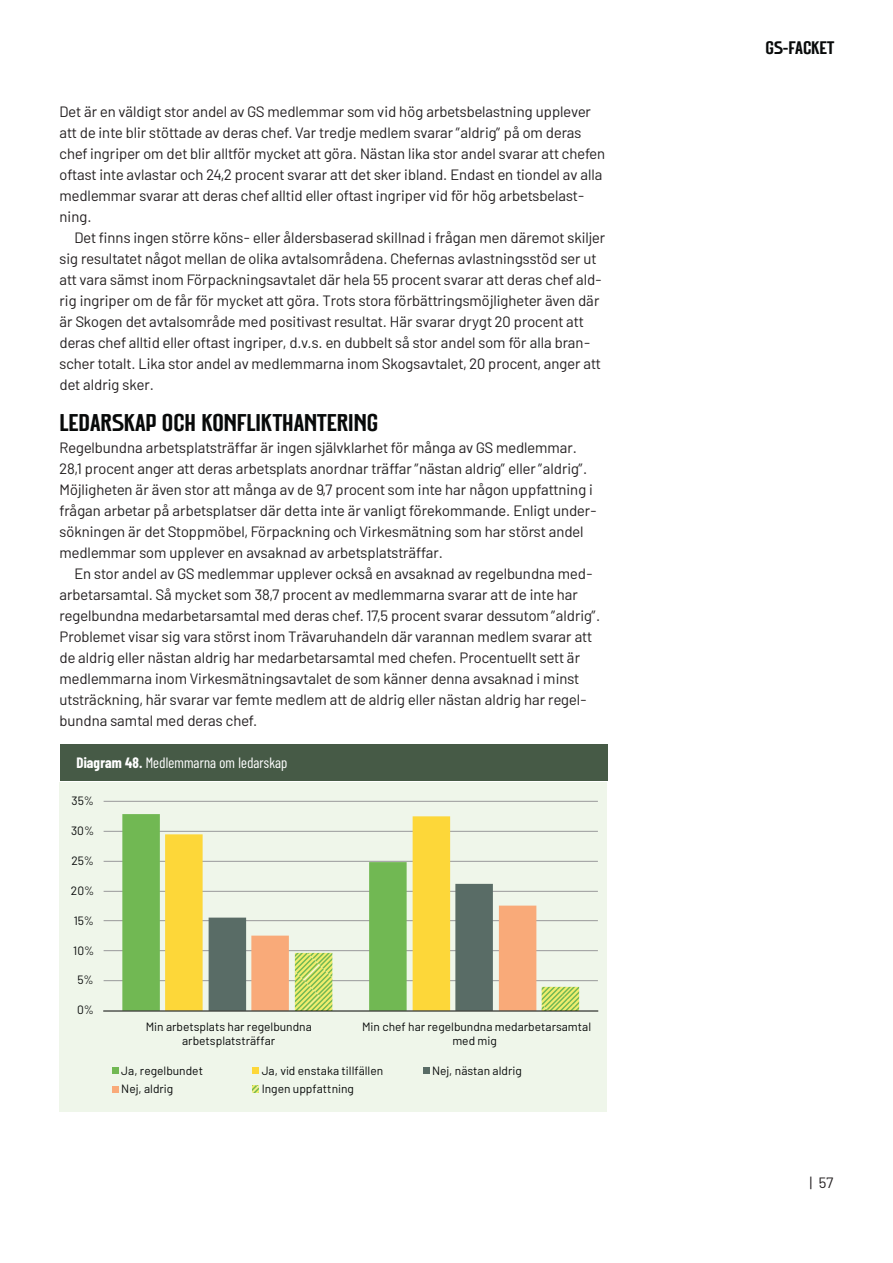
<style>
.page{position:relative;width:893px;height:1263px;background:#fff}
.page>*{position:absolute;margin:0;border:0;box-sizing:border-box;transform-origin:0 0}
.H3_-__genererar_TOC-2{font:24px "GS Grotezk";color:#080a0a}
.t1{font:18px "GS Grotezk";color:#080a0a}
.paragraph_small__10pt{font:15px/21px "Barlow";color:#231f20}
.paragraph_small__10pt__INDRAG{font:15px/21px "Barlow";color:#231f20}
.Diagram{font:15px "Barlow Condensed";letter-spacing:.01em;color:#fff}
.t2{font:12px/14.2px "Barlow";color:#080a0a;text-align:center}
.s1{font-weight:700}
</style>
<div class="page">
<div style="left:60px;top:744px;width:547px;height:37px;background:#465a46"></div>
<div style="left:60px;top:782px;width:547px;height:329px;background:#eff6ea"></div>
<hr style="left:104px;top:980px;width:494px;height:1px;background:#a2a3a3">
<hr style="left:104px;top:950px;width:494px;height:1px;background:#a2a3a3">
<hr style="left:104px;top:920px;width:494px;height:1px;background:#a2a3a3">
<hr style="left:104px;top:891px;width:494px;height:1px;background:#a2a3a3">
<hr style="left:104px;top:861px;width:494px;height:1px;background:#a2a3a3">
<hr style="left:104px;top:831px;width:494px;height:1px;background:#a2a3a3">
<hr style="left:104px;top:801px;width:494px;height:1px;background:#a2a3a3">
<svg style="left:122px;top:814px;width:43px;height:197px;fill:#71b853"></svg>
<svg style="left:165px;top:816px;width:285px;height:195px"></svg>
<svg style="left:209px;top:884px;width:370px;height:127px"></svg>
<hr style="left:103px;top:1011px;width:495px;height:1px;background:#040504">
<div style="left:112px;top:1067px;width:7px;height:7px;background:#71b853"></div>
<div style="left:252px;top:1067px;width:7px;height:7px;background:#fdd739"></div>
<div style="left:423px;top:1067px;width:6px;height:7px;background:#596c66"></div>
<div style="left:112px;top:1086px;width:7px;height:7px;background:#f9aa79"></div>
<svg style="left:252px;top:1086px;width:7px;height:7px"></svg>
<p class="paragraph_small__10pt" style="left:60px;top:100px;width:547px">Det är en väldigt stor andel av GS medlemmar som vid hög arbetsbelastning upplever att de inte blir stöttade av deras chef. Var tredje medlem svarar ”aldrig” på om deras chef ingriper om det blir alltför mycket att göra. Nästan lika stor andel svarar att chefen oftast inte avlastar och 24,2 procent svarar att det sker ibland. Endast en tiondel av alla medlemmar svarar att deras chef alltid eller oftast ingriper vid för hög arbetsbelast&shy;ning.</p>
<p class="paragraph_small__10pt" style="left:60px;top:226px;width:547px;text-indent:15px">Det finns ingen större köns- eller åldersbaserad skillnad i frågan men däremot skiljer sig resultatet något mellan de olika avtalsområdena. Chefernas avlastningsstöd ser ut att vara sämst inom Förpackningsavtalet där hela 55 procent svarar att deras chef ald&shy;rig ingriper om de får för mycket att göra. Trots stora förbättringsmöjligheter även där är Skogen det avtalsområde med positivast resultat. Här svarar drygt 20 procent att deras chef alltid eller oftast ingriper, d.v.s. en dubbelt så stor andel som för alla bran&shy;scher totalt. Lika stor andel av medlemmarna inom Skogsavtalet, 20 procent, anger att det aldrig sker.</p>
<p class="H3_-__genererar_TOC-2" style="left:60px;top:412px;width:320px">LEDARSKAP OCH KONFLIKTHANTERING</p>
<p class="paragraph_small__10pt" style="left:60px;top:436px;width:539px">Regelbundna arbetsplatsträffar är ingen självklarhet för många av GS medlemmar.<br>28,1 procent anger att deras arbetsplats anordnar träffar ”nästan aldrig” eller ”aldrig”.<br>Möjligheten är även stor att många av de 9,7 procent som inte har någon uppfattning i frågan arbetar på arbetsplatser där detta inte är vanligt förekommande. Enligt under&shy;sökningen är det Stoppmöbel, Förpackning och Virkesmätning som har störst andel medlemmar som upplever en avsaknad av arbetsplatsträffar.</p>
<p class="paragraph_small__10pt__INDRAG" style="left:60px;top:562px;width:542px;text-indent:15px">En stor andel av GS medlemmar upplever också en avsaknad av regelbundna med&shy;arbetarsamtal. Så mycket som 38,7 procent av medlemmarna svarar att de inte har regelbundna medarbetarsamtal med deras chef. 17,5 procent svarar dessutom ”aldrig”.<br>Problemet visar sig vara störst inom Trävaruhandeln där varannan medlem svarar att de aldrig eller nästan aldrig har medarbetarsamtal med chefen. Procentuellt sett är medlemmarna inom Virkesmätningsavtalet de som känner denna avsaknad i minst utsträckning, här svarar var femte medlem att de aldrig eller nästan aldrig har regel&shy;bundna samtal med deras chef.</p>
<p class="Diagram" style="left:77px;top:752px;width:213px"><span class="s1">Diagram 48.</span> Medlemmarna om ledarskap</p>
<p class="t2" style="left:72px;top:793px;width:24px">35%</p>
<p class="t2" style="left:71px;top:823px;width:25px">30%</p>
<p class="t2" style="left:71px;top:853px;width:24px">25%</p>
<p class="t2" style="left:71px;top:883px;width:25px">20%</p>
<p class="t2" style="left:74px;top:913px;width:22px">15%</p>
<p class="t2" style="left:73px;top:943px;width:23px">10%</p>
<p class="t2" style="left:77px;top:973px;width:18px">5%</p>
<p class="t2" style="left:77px;top:1003px;width:18px">0%</p>
<p class="t2" style="left:146px;top:1019px;width:168px">Min arbetsplats har regelbundna arbetsplatsträffar</p>
<p class="t2" style="left:362px;top:1019px;width:231px">Min chef har regelbundna medarbetarsamtal med mig</p>
<p class="t2" style="left:121px;top:1063px;width:83px">Ja, regelbundet</p>
<p class="t2" style="left:262px;top:1063px;width:123px">Ja, vid enstaka tillfällen</p>
<p class="t2" style="left:432px;top:1063px;width:91px">Nej, nästan aldrig</p>
<p class="t2" style="left:121px;top:1082px;width:53px">Nej, aldrig</p>
<p class="t2" style="left:262px;top:1082px;width:94px">Ingen uppfattning</p>
<p class="t1" style="left:765px;top:40px;width:70px">GS-FACKET</p>
<p class="paragraph_small__10pt" style="left:809px;top:1171px;width:26px">| 57</p>
</div>
